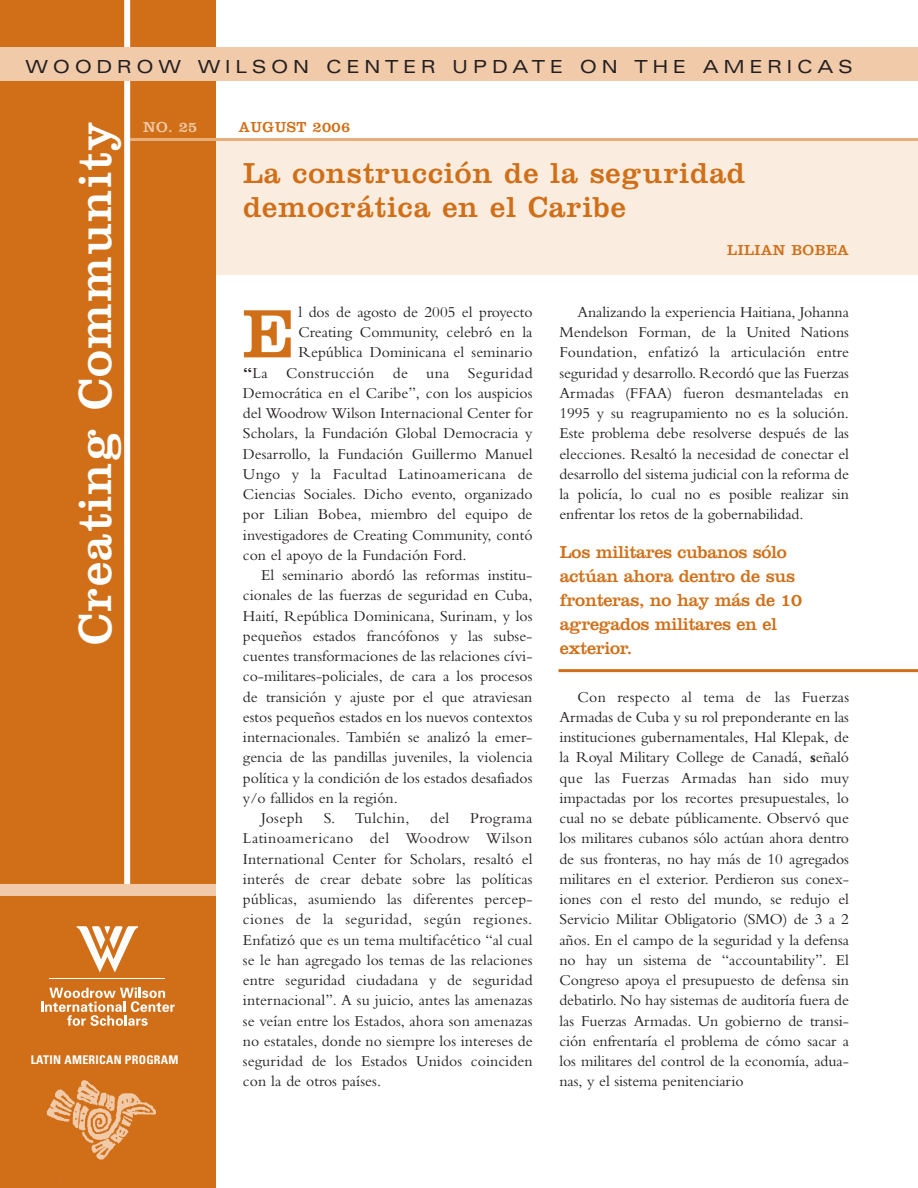
<style>
.page{position:relative;width:918px;height:1188px;background:#fff}
.page>*{position:absolute;margin:0;border:0;box-sizing:border-box;transform-origin:0 0}
.t1{font:70.95px "Clarendon";color:#d06f18}
.t2{font:48px "Clarendon";letter-spacing:.03em;color:#fff}
.t3{font:30px/34.5px "Clarendon";letter-spacing:.03em;color:#d06f18}
.t4{font:18px/24px "Clarendon";letter-spacing:-.02em;color:#d06f18}
.t5{font:expanded 18px "Univers";letter-spacing:.26em;color:#231f20}
.t6{font:15.75px/20.2px "Bembo";color:#231f20;text-align:justify}
.t7{font:15.75px "Bembo";letter-spacing:.02em;color:#231f20}
.t8{font:15.75px "Bembo";letter-spacing:.025em;color:#231f20}
.t9{font:15px "Clarendon";letter-spacing:.03em;color:#d06f18}
.t10{font:15px "Clarendon";color:#f1caa9}
.t11{font:700 condensed 12px "Univers";letter-spacing:.02em;color:#fff}
.s1{font-weight:700}
</style>
<div class="page">
<div style="left:202px;top:140px;width:716px;height:135px;background:#faeddf"></div>
<div style="left:0;top:0;width:216px;height:1188px;background:#d06f18"></div>
<img style="left:46px;top:1080px;width:110px;height:100px">
<svg style="left:41px;top:988px;width:134px;height:38px"></svg>
<hr style="left:49px;top:978px;width:116px;height:1px;background:#fff">
<svg style="left:77px;top:926px;width:61px;height:47px"></svg>
<hr style="left:128px;top:138px;width:790px;height:3px;background:#e7ae7c">
<div style="left:124px;top:0;width:6px;height:891px;background:#fff"></div>
<div style="left:0;top:47px;width:918px;height:34px;background:#f1caa9"></div>
<div style="left:0;top:884px;width:216px;height:12px;background:#f1caa9"></div>
<hr style="left:558px;top:669px;width:360px;height:3px;background:#d06f18">
<p class="t5" style="left:26px;top:60px;width:829px">WOODROW WILSON CENTER UPDATE ON THE AMERICAS</p>
<h2 class="t2" style="left:79px;top:645px;width:525px;rotate:-90deg">Creating Community</h2>
<p class="t10" style="left:143px;top:122px;width:56px">NO. 25</p>
<p class="t9" style="left:238px;top:122px;width:114px">AUGUST 2006</p>
<h3 class="t3" style="left:243px;top:159px;width:504px">La construcción de la seguridad democrática en el Caribe</h3>
<p class="t9" style="left:727px;top:245px;width:123px">LILIAN BOBEA</p>
<p class="t6" style="left:560px;top:303px;width:291px;text-indent:18px">Analizando la experiencia Haitiana, Johanna Mendelson Forman, de la United Nations Foundation, enfatizó la articulación entre seguridad y desarrollo. Recordó que las Fuerzas Armadas (FFAA) fueron desmanteladas en 1995 y su reagrupamiento no es la solución.<br>Este problema debe resolverse después de las elecciones. Resaltó la necesidad de conectar el desarrollo del sistema judicial con la reforma de la policía, lo cual no es posible realizar sin enfrentar los retos de la gobernabilidad.</p>
<h1 class="t1" style="left:243px;top:310px;width:53px">E</h1>
<p class="t6" style="left:298px;top:303px;width:236px">l dos de agosto de 2005 el proyecto</p>
<p class="t6" style="left:298px;top:324px;width:236px">Creating Community, celebró en la</p>
<p class="t6" style="left:298px;top:344px;width:236px">República Dominicana el seminario</p>
<p class="t7" style="left:243px;top:367px;width:291px"><span class="s1">“</span>La Construcción de una Seguridad</p>
<p class="t6" style="left:243px;top:384px;width:291px">Democrática en el Caribe”, con los auspicios</p>
<p class="t6" style="left:243px;top:405px;width:291px">del Woodrow Wilson Internacional Center for</p>
<p class="t6" style="left:243px;top:425px;width:291px">Scholars, la Fundación Global Democracia y</p>
<p class="t6" style="left:243px;top:445px;width:291px">Desarrollo, la Fundación Guillermo Manuel</p>
<p class="t7" style="left:243px;top:468px;width:291px">Ungo y la Facultad Latinoamericana de</p>
<p class="t6" style="left:243px;top:486px;width:291px">Ciencias Sociales. Dicho evento, organizado</p>
<p class="t6" style="left:243px;top:506px;width:291px">por Lilian Bobea, miembro del equipo de</p>
<p class="t6" style="left:243px;top:526px;width:291px">investigadores de Creating Community, contó</p>
<p class="t6" style="left:243px;top:546px;width:225px">con el apoyo de la Fundación Ford.</p>
<p class="t6" style="left:261px;top:567px;width:273px">El seminario abordó las reformas institu-</p>
<p class="t6" style="left:243px;top:587px;width:291px">cionales de las fuerzas de seguridad en Cuba,</p>
<p class="t6" style="left:243px;top:607px;width:291px">Haití, República Dominicana, Surinam, y los</p>
<p class="t6" style="left:243px;top:627px;width:291px">pequeños estados francófonos y las subse-</p>
<p class="t6" style="left:243px;top:648px;width:291px">cuentes transformaciones de las relaciones cívi-</p>
<p class="t6" style="left:243px;top:668px;width:291px">co-militares-policiales, de cara a los procesos</p>
<p class="t6" style="left:243px;top:688px;width:291px">de transición y ajuste por el que atraviesan</p>
<p class="t6" style="left:243px;top:708px;width:291px">estos pequeños estados en los nuevos contextos</p>
<p class="t6" style="left:243px;top:729px;width:291px">internacionales. También se analizó la emer-</p>
<p class="t6" style="left:243px;top:749px;width:291px">gencia de las pandillas juveniles, la violencia</p>
<p class="t6" style="left:243px;top:769px;width:291px">política y la condición de los estados desafiados</p>
<p class="t6" style="left:243px;top:789px;width:156px">y/o fallidos en la región.</p>
<p class="t6" style="left:261px;top:810px;width:44px">Joseph</p>
<p class="t8" style="left:324px;top:813px;width:87px">S. Tulchin,</p>
<p class="t6" style="left:430px;top:810px;width:21px">del</p>
<p class="t4" style="left:560px;top:542px;width:244px">Los militares cubanos sólo actúan ahora dentro de sus fronteras, no hay más de 10 agregados militares en el exterior.</p>
<p class="t6" style="left:559px;top:688px;width:291px;text-indent:18px">Con respecto al tema de las Fuerzas Armadas de Cuba y su rol preponderante en las instituciones gubernamentales, Hal Klepak, de la Royal Military College de Canadá, <span class="s1">s</span>eñaló que las Fuerzas Armadas han sido muy impactadas por los recortes presupuestales, lo cual no se debate públicamente. Observó que los militares cubanos sólo actúan ahora dentro de sus fronteras, no hay más de 10 agregados militares en el exterior. Perdieron sus conex&shy;iones con el resto del mundo, se redujo el Servicio Militar Obligatorio (SMO) de 3 a 2 años. En el campo de la seguridad y la defensa no hay un sistema de “accountability”. El Congreso apoya el presupuesto de defensa sin debatirlo. No hay sistemas de auditoría fuera de las Fuerzas Armadas. Un gobierno de transi&shy;ción enfrentaría el problema de cómo sacar a los militares del control de la economía, adua&shy;nas, y el sistema penitenciario</p>
<p class="t6" style="left:243px;top:810px;width:291px;text-indent:227px">Programa Latinoamericano del Woodrow Wilson International Center for Scholars, resaltó el interés de crear debate sobre las políticas públicas, asumiendo las diferentes percep&shy;ciones de la seguridad, según regiones.<br>Enfatizó que es un tema multifacético “al cual se le han agregado los temas de las relaciones entre seguridad ciudadana y de seguridad internacional”. A su juicio, antes las amenazas se veían entre los Estados, ahora son amenazas no estatales, donde no siempre los intereses de seguridad de los Estados Unidos coinciden con la de otros países.</p>
<p class="t11" style="left:31px;top:1055px;width:149px">LATIN AMERICAN PROGRAM</p>
</div>
